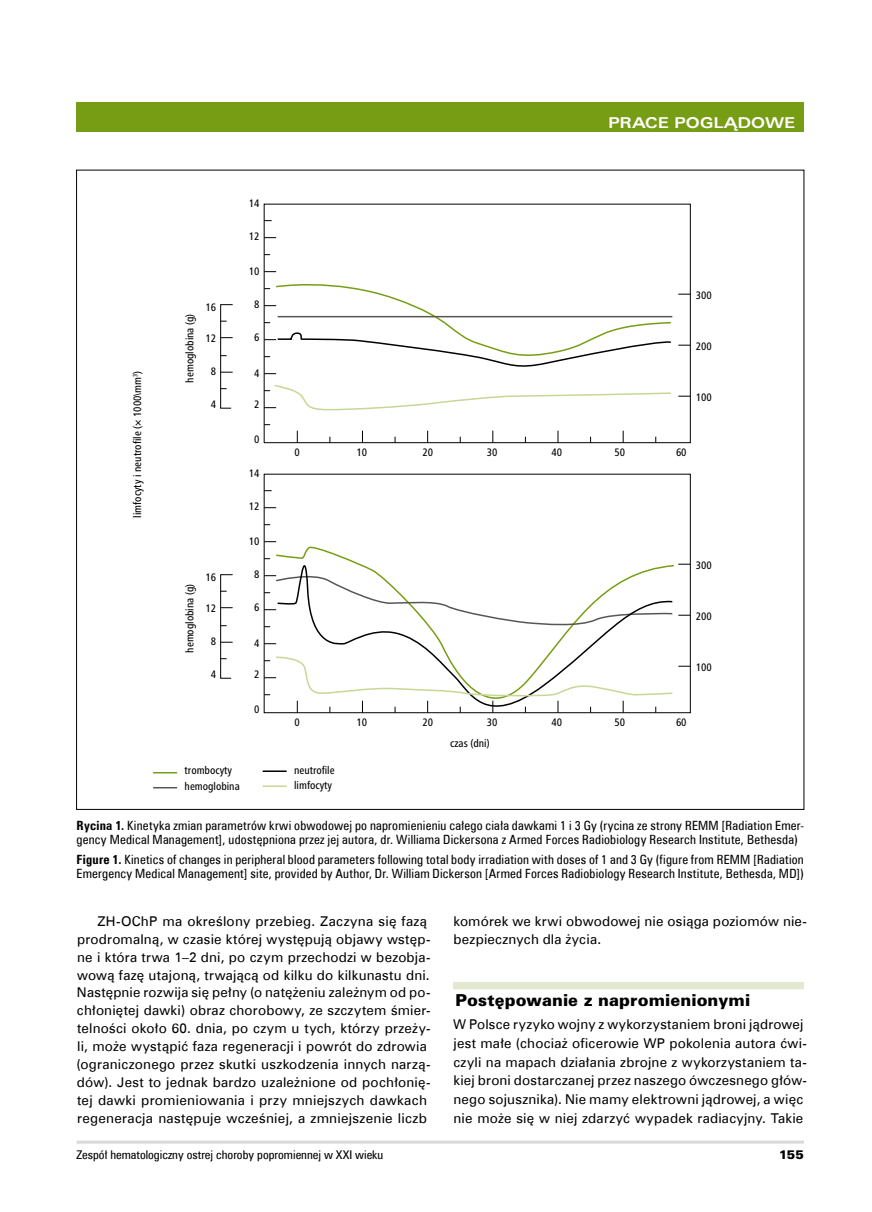
<style>
.page{position:relative;width:872px;height:1212px;background:#fff}
.page>*{position:absolute;margin:0;border:0;box-sizing:border-box;transform-origin:0 0}
.t1{font:15px "Zurich Blk PL";letter-spacing:.005em;color:#000}
.t2{font:15px "Zurich Ex EU Bold";letter-spacing:.01em;color:#fff}
.t3{font:13.5px/17.9px "Zurich EU";letter-spacing:.015em;color:#000}
.t4{font:12.75px/14.2px "Zurich Cn EU Normal";letter-spacing:.02em;color:#000}
.t5{font:12px "Zurich Cn EU Normal";color:#000;scale:1.04 1}
.t6{font:500 condensed 11.25px/15.5px "Frutiger Next LTW1 G";color:#000}
.t7{font:11.25px "Zurich Blk PL";color:#000;scale:1.04 1}
.s1{font-family:"Zurich Cn EU Bold"}
</style>
<div class="page">
<hr style="left:77px;top:1140px;width:727px;height:3px;background:#d9d9da">
<div style="left:77px;top:102px;width:727px;height:30px;background:#779d14"></div>
<div style="left:453px;top:982px;width:351px;height:7px;background:#e3e9d1"></div>
<svg style="left:220px;top:304px;width:13px;height:105px"></svg>
<div style="left:264px;top:204px;width:426px;height:239px;border:1px solid #000"></div>
<svg style="left:220px;top:574px;width:13px;height:105px"></svg>
<svg style="left:264px;top:278px;width:408px;height:96px"></svg>
<svg style="left:264px;top:384px;width:407px;height:27px"></svg>
<svg style="left:264px;top:572px;width:426px;height:55px"></svg>
<svg style="left:276px;top:541px;width:398px;height:173px"></svg>
<svg style="left:264px;top:656px;width:426px;height:57px"></svg>
<svg style="left:153px;top:772px;width:24px;height:1px"></svg>
<svg style="left:153px;top:787px;width:24px;height:1px"></svg>
<hr style="left:263px;top:770px;width:24px;height:2px;background:#000">
<hr style="left:263px;top:785px;width:24px;height:2px;background:#c7d795">
<p class="t6" style="left:130px;top:518px;width:148px;rotate:-90deg">limfocyty i neutrofile (× 1000\mm<sup>3</sup>)</p>
<p class="t6" style="left:182px;top:383px;width:71px;rotate:-90deg">hemoglobina (g)</p>
<p class="t6" style="left:205px;top:299px;width:12px">16</p>
<p class="t6" style="left:205px;top:331px;width:12px">12</p>
<p class="t6" style="left:211px;top:364px;width:7px">8</p>
<p class="t6" style="left:211px;top:397px;width:7px">4</p>
<p class="t6" style="left:182px;top:653px;width:71px;rotate:-90deg">hemoglobina (g)</p>
<p class="t6" style="left:205px;top:569px;width:12px">16</p>
<p class="t6" style="left:205px;top:601px;width:12px">12</p>
<p class="t6" style="left:211px;top:634px;width:7px">8</p>
<p class="t6" style="left:211px;top:667px;width:7px">4</p>
<p class="t6" style="left:249px;top:196px;width:12px">14</p>
<p class="t6" style="left:249px;top:229px;width:12px">12</p>
<p class="t6" style="left:249px;top:263px;width:12px">10</p>
<p class="t6" style="left:254px;top:296px;width:7px">8</p>
<p class="t6" style="left:254px;top:329px;width:7px">6</p>
<p class="t6" style="left:254px;top:365px;width:7px">4</p>
<p class="t6" style="left:254px;top:397px;width:7px">2</p>
<p class="t6" style="left:254px;top:431px;width:7px">0</p>
<p class="t6" style="left:249px;top:466px;width:12px">14</p>
<p class="t6" style="left:249px;top:499px;width:12px">12</p>
<p class="t6" style="left:249px;top:533px;width:12px">10</p>
<p class="t6" style="left:254px;top:566px;width:7px">8</p>
<p class="t6" style="left:254px;top:599px;width:7px">6</p>
<p class="t6" style="left:254px;top:635px;width:7px">4</p>
<p class="t6" style="left:254px;top:667px;width:7px">2</p>
<p class="t6" style="left:254px;top:701px;width:7px">0</p>
<p class="t2" style="left:608px;top:113px;width:189px">PRACE POGLĄDOWE</p>
<p class="t6" style="left:696px;top:287px;width:17px">300</p>
<p class="t6" style="left:696px;top:338px;width:17px">200</p>
<p class="t6" style="left:696px;top:389px;width:17px">100</p>
<p class="t6" style="left:294px;top:445px;width:7px">0</p>
<p class="t6" style="left:356px;top:445px;width:12px">10</p>
<p class="t6" style="left:422px;top:445px;width:12px">20</p>
<p class="t6" style="left:487px;top:445px;width:12px">30</p>
<p class="t6" style="left:551px;top:445px;width:12px">40</p>
<p class="t6" style="left:614px;top:445px;width:12px">50</p>
<p class="t6" style="left:676px;top:445px;width:12px">60</p>
<p class="t6" style="left:696px;top:557px;width:17px">300</p>
<p class="t6" style="left:696px;top:608px;width:17px">200</p>
<p class="t6" style="left:696px;top:659px;width:17px">100</p>
<p class="t6" style="left:294px;top:715px;width:7px">0</p>
<p class="t6" style="left:356px;top:715px;width:12px">10</p>
<p class="t6" style="left:422px;top:715px;width:12px">20</p>
<p class="t6" style="left:487px;top:715px;width:12px">30</p>
<p class="t6" style="left:551px;top:715px;width:12px">40</p>
<p class="t6" style="left:614px;top:715px;width:12px">50</p>
<p class="t6" style="left:676px;top:715px;width:12px">60</p>
<p class="t6" style="left:450px;top:736px;width:41px">czas (dni)</p>
<p class="t6" style="left:185px;top:763px;width:57px">trombocyty hemoglobina</p>
<p class="t6" style="left:294px;top:762px;width:42px">neutrofile limfocyty</p>
<p class="t4" style="left:77px;top:818px;width:729px"><span class="s1">Rycina 1.</span> Kinetyka zmian parametrów krwi obwodowej po napromienieniu całego ciała dawkami 1 i 3 Gy (rycina ze strony REMM [Radiation Emer&shy;gency Medical Management], udostępniona przez jej autora, dr. Williama Dickersona z Armed Forces Radiobiology Research Institute, Bethesda)</p>
<p class="t4" style="left:77px;top:852px;width:729px"><span class="s1">Figure 1.</span> Kinetics of changes in peripheral blood parameters following total body irradiation with doses of 1 and 3 Gy (figure from REMM [Radiation<br>Emergency Medical Management] site, provided by Author, Dr. William Dickerson [Armed Forces Radiobiology Research Institute, Bethesda, MD])</p>
<p class="t3" style="left:76px;top:912px;width:355px;text-indent:21px">ZH‑OChP ma określony przebieg. Zaczyna się fazą prodromalną, w czasie której występują objawy wstęp&shy;ne i która trwa 1–2 dni, po czym przechodzi w bezobja&shy;wową fazę utajoną, trwającą od kilku do kilkunastu dni.<br>Następnie rozwija się pełny (o natężeniu zależnym od po&shy;chłoniętej dawki) obraz chorobowy, ze szczytem śmier&shy;telności około 60. dnia, po czym u tych, którzy przeży&shy;li, może wystąpić faza regeneracji i powrót do zdrowia (ograniczonego przez skutki uszkodzenia innych narzą&shy;dów). Jest to jednak bardzo uzależnione od pochłonię&shy;tej dawki promieniowania i przy mniejszych dawkach regeneracja następuje wcześniej, a zmniejszenie liczb</p>
<p class="t3" style="left:453px;top:911px;width:355px;line-height:18.6px">komórek we krwi obwodowej nie osiąga poziomów nie&shy;bezpiecznych dla życia.</p>
<p class="t1" style="left:455px;top:990px;width:296px">Postępowanie z napromienionymi</p>
<p class="t3" style="left:453px;top:1015px;width:355px;line-height:18.6px">W Polsce ryzyko wojny z wykorzystaniem broni jądrowej jest małe (chociaż oficerowie WP pokolenia autora ćwi&shy;czyli na mapach działania zbrojne z wykorzystaniem ta&shy;kiej broni dostarczanej przez naszego ówczesnego głów&shy;nego sojusznika). Nie mamy elektrowni jądrowej, a więc nie może się w niej zdarzyć wypadek radiacyjny. Takie</p>
<p class="t5" style="left:77px;top:1147px;width:296px">Zespół hematologiczny ostrej choroby popromiennej w XXI wieku</p>
<p class="t7" style="left:779px;top:1147px;width:26px">155</p>
</div>
